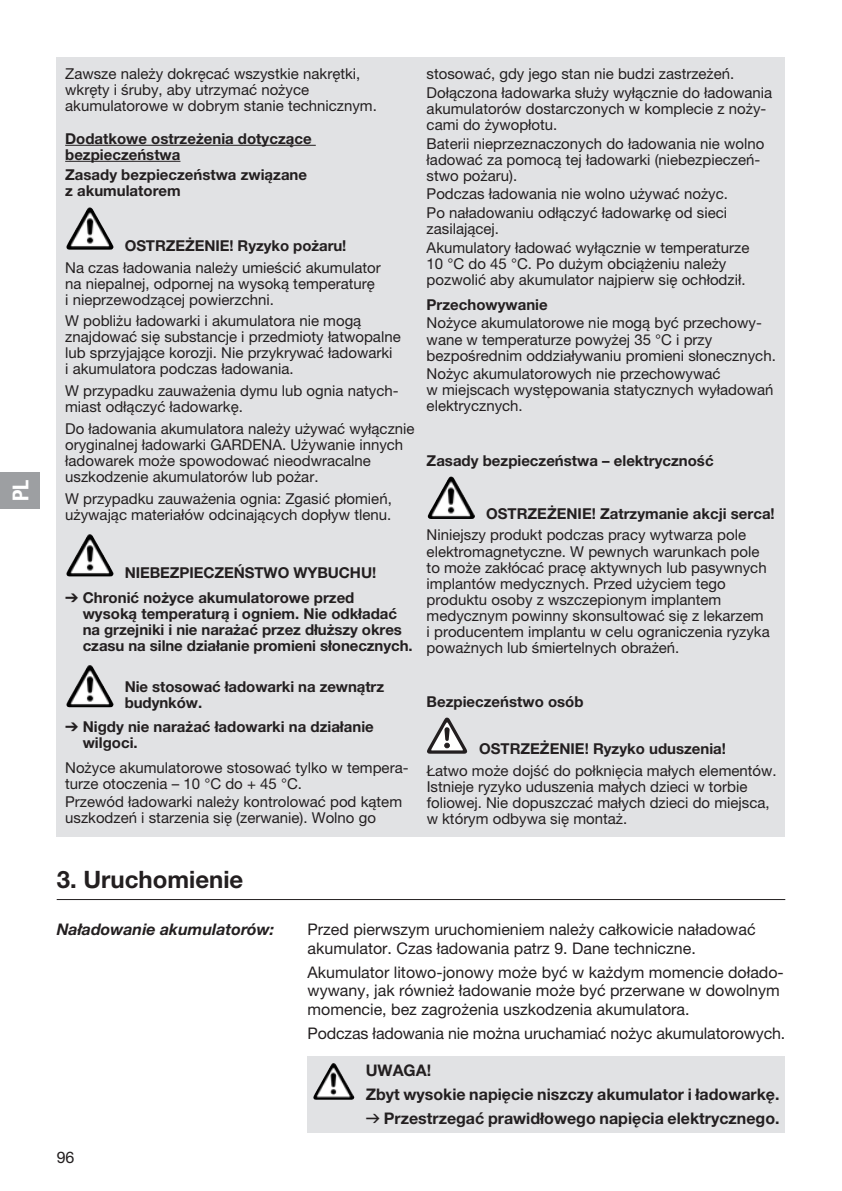
<style>
.page{position:relative;width:842px;height:1191px;background:#fff}
.page>*{position:absolute;margin:0;border:0;box-sizing:border-box;transform-origin:0 0}
.t1{font:700 24px "GARDENA Pro";color:#231f20}
.t2{font:22px "GARDENA Pro Bo Cond";color:#fff}
.t3{font:16px/18.4px "GARDENA Pro";color:#231f20}
.t4{font:700 16px/24px "GARDENA Pro";color:#231f20}
.t5{font:italic 700 16px "GARDENA Pro";color:#231f20}
.t6{font:15px/16px "GARDENA Pro";color:#231f20}
.t7{font:700 15px/16px "GARDENA Pro";color:#231f20}
.s1{font-family:"Formdruck";font-weight:400}
</style>
<div class="page">
<div style="left:0;top:472px;width:40px;height:37px;background:#9d9fa2"></div>
<div style="left:57px;top:57px;width:728px;height:779px;background:#e1e2e4"></div>
<hr style="left:65px;top:145px;width:251px;height:1px;background:#231f20">
<hr style="left:65px;top:161px;width:115px;height:1px;background:#231f20">
<img style="left:68px;top:207px;width:21px;height:36px">
<img style="left:68px;top:534px;width:21px;height:35px">
<img style="left:68px;top:665px;width:21px;height:35px">
<img style="left:427px;top:476px;width:48px;height:43px">
<svg style="left:427px;top:717px;width:40px;height:36px"></svg>
<hr style="left:57px;top:899px;width:728px;height:1px;background:#231f20">
<div style="left:308px;top:1055px;width:477px;height:77px;background:#e1e2e4"></div>
<img style="left:313px;top:1063px;width:20px;height:35px">
<h2 class="t2" style="left:7px;top:501px;width:23px;rotate:-90deg">PL</h2>
<p class="t6" style="left:65px;top:65px;width:313px">Zawsze należy dokręcać wszystkie nakrętki, wkręty i śruby, aby utrzymać nożyce akumulatorowe w dobrym stanie technicznym.</p>
<p class="t7" style="left:65px;top:130px;width:248px">Dodatkowe ostrzeżenia dotyczące bezpieczeństwa</p>
<p class="t7" style="left:65px;top:167px;width:243px">Zasady bezpieczeństwa związane z akumulatorem</p>
<p class="t7" style="left:125px;top:237px;width:223px">OSTRZEŻENIE! Ryzyko pożaru!</p>
<p class="t6" style="left:65px;top:259px;width:317px">Na czas ładowania należy umieścić akumulator na niepalnej, odpornej na wysoką temperaturę i nieprzewodzącej powierzchni.</p>
<p class="t6" style="left:65px;top:313px;width:337px">W pobliżu ładowarki i akumulatora nie mogą znajdować się substancje i przedmioty łatwopalne lub sprzyjające korozji. Nie przykrywać ładowarki<br>i akumulatora podczas ładowania.</p>
<p class="t6" style="left:65px;top:382px;width:335px">W przypadku zauważenia dymu lub ognia natych&shy;miast odłączyć ładowarkę.</p>
<p class="t6" style="left:65px;top:420px;width:351px">Do ładowania akumulatora należy używać wyłącznie oryginalnej ładowarki GARDENA. Używanie innych ładowarek może spowodować nieodwracalne uszkodzenie akumulatorów lub pożar.</p>
<p class="t6" style="left:65px;top:490px;width:328px">W przypadku zauważenia ognia: Zgasić płomień, używając materiałów odcinających dopływ tlenu.</p>
<p class="t7" style="left:65px;top:559px;width:312px;line-height:25.2px;text-indent:60px">NIEBEZPIECZEŃSTWO WYBUCHU!<br><span class="s1">V</span> Chronić nożyce akumulatorowe przed</p>
<p class="t7" style="left:83px;top:605px;width:331px">wysoką temperaturą i ogniem. Nie odkładać na grzejniki i nie narażać przez dłuższy okres czasu na silne działanie promieni słonecznych.</p>
<p class="t7" style="left:125px;top:678px;width:261px">Nie stosować ładowarki na zewnątrz budynków.</p>
<p class="t7" style="left:83px;top:718px;width:293px;text-indent:-18px"><span class="s1">V</span> Nigdy nie narażać ładowarki na działanie wilgoci.</p>
<p class="t6" style="left:65px;top:759px;width:345px">Nożyce akumulatorowe stosować tylko w tempera&shy;turze otoczenia – 10 °C do + 45 °C.</p>
<p class="t6" style="left:65px;top:794px;width:338px">Przewód ładowarki należy kontrolować pod kątem uszkodzeń i starzenia się (zerwanie). Wolno go</p>
<p class="t6" style="left:427px;top:64px;width:347px;line-height:18.8px">stosować, gdy jego stan nie budzi zastrzeżeń.<br>Dołączona ładowarka służy wyłącznie do ładowania</p>
<p class="t6" style="left:427px;top:100px;width:341px">akumulatorów dostarczonych w komplecie z noży&shy;cami do żywopłotu.</p>
<p class="t6" style="left:427px;top:135px;width:339px">Baterii nieprzeznaczonych do ładowania nie wolno ładować za pomocą tej ładowarki (niebezpieczeń&shy;stwo pożaru).</p>
<p class="t6" style="left:427px;top:184px;width:303px;line-height:18.8px">Podczas ładowania nie wolno używać nożyc.<br>Po naładowaniu odłączyć ładowarkę od sieci</p>
<p class="t6" style="left:427px;top:219px;width:324px;line-height:18.8px">zasilającej.<br>Akumulatory ładować wyłącznie w temperaturze</p>
<p class="t6" style="left:427px;top:255px;width:320px">10 °C do 45 °C. Po dużym obciążeniu należy pozwolić aby akumulator najpierw się ochłodził.</p>
<p class="t7" style="left:427px;top:296px;width:123px">Przechowywanie</p>
<p class="t6" style="left:427px;top:315px;width:351px">Nożyce akumulatorowe nie mogą być przechowy&shy;wane w temperaturze powyżej 35 °C i przy bezpośrednim oddziaływaniu promieni słonecznych.</p>
<p class="t6" style="left:427px;top:366px;width:348px">Nożyc akumulatorowych nie przechowywać<br>w miejscach występowania statycznych wyładowań elektrycznych.</p>
<p class="t7" style="left:427px;top:452px;width:288px">Zasady bezpieczeństwa – elektryczność</p>
<p class="t7" style="left:486px;top:505px;width:290px">OSTRZEŻENIE! Zatrzymanie akcji serca!</p>
<p class="t6" style="left:427px;top:527px;width:345px">Niniejszy produkt podczas pracy wytwarza pole elektromagnetyczne. W pewnych warunkach pole to może zakłócać pracę aktywnych lub pasywnych implantów medycznych. Przed użyciem tego produktu osoby z wszczepionym implantem medycznym powinny skonsultować się z lekarzem i producentem implantu w celu ograniczenia ryzyka poważnych lub śmiertelnych obrażeń.</p>
<p class="t7" style="left:427px;top:693px;width:158px">Bezpieczeństwo osób</p>
<p class="t7" style="left:479px;top:740px;width:248px">OSTRZEŻENIE! Ryzyko uduszenia!</p>
<p class="t6" style="left:427px;top:762px;width:352px">Łatwo może dojść do połknięcia małych elementów.<br>Istnieje ryzyko uduszenia małych dzieci w torbie foliowej. Nie dopuszczać małych dzieci do miejsca, w którym odbywa się montaż.</p>
<h1 class="t1" style="left:57px;top:864px;width:188px">3. Uruchomienie</h1>
<p class="t5" style="left:57px;top:920px;width:219px">Naładowanie akumulatorów:</p>
<p class="t3" style="left:308px;top:920px;width:449px">Przed pierwszym uruchomieniem należy całkowicie naładować akumulator. Czas ładowania patrz 9. Dane techniczne.</p>
<p class="t3" style="left:308px;top:963px;width:476px">Akumulator litowo-jonowy może być w każdym momencie dołado&shy;wywany, jak również ładowanie może być przerwane w dowolnym momencie, bez zagrożenia uszkodzenia akumulatora.</p>
<p class="t3" style="left:308px;top:1023px;width:479px">Podczas ładowania nie można uruchamiać nożyc akumulatorowych.</p>
<p class="t4" style="left:366px;top:1057px;width:415px">UWAGA!<br>Zbyt wysokie napięcie niszczy akumulator i ładowarkę. <span class="s1">v</span> Przestrzegać prawidłowego napięcia elektrycznego.</p>
<p class="t3" style="left:57px;top:1147px;width:19px">96</p>
</div>
